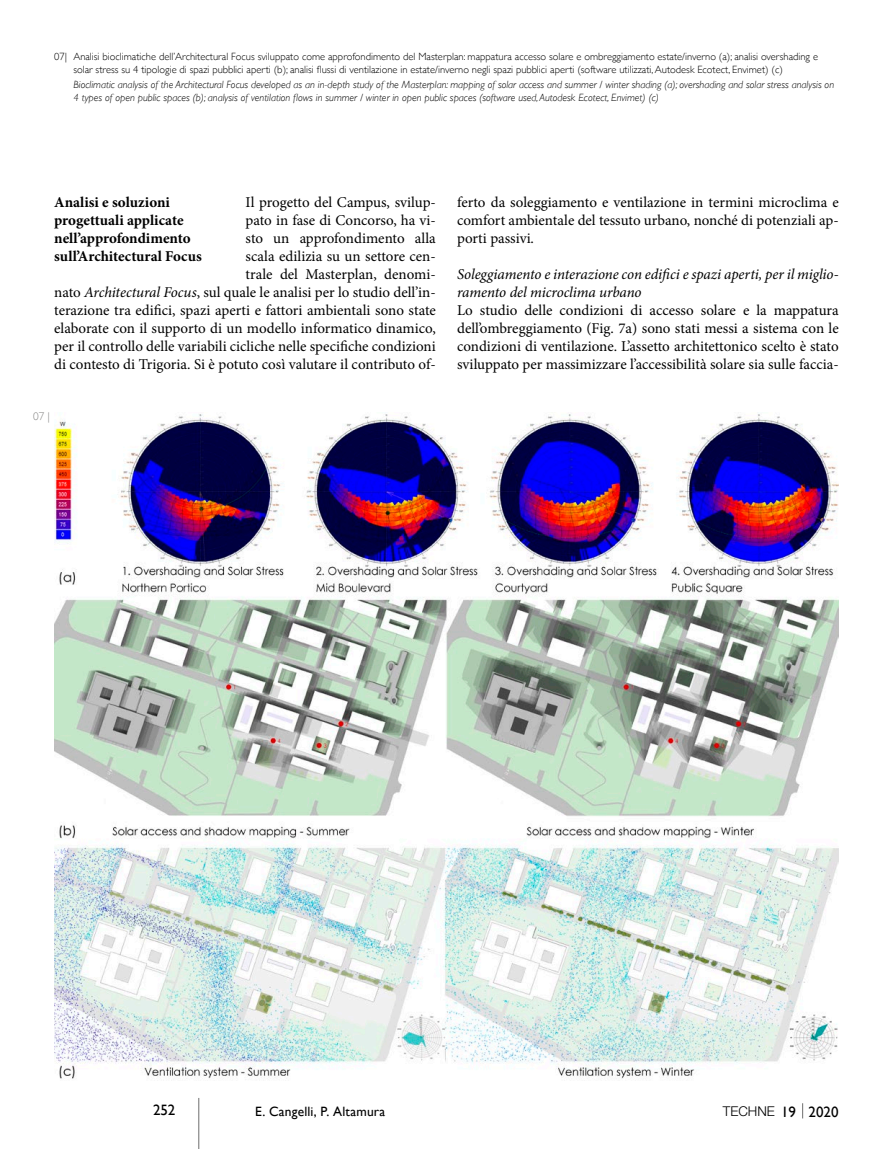
<style>
.page{position:relative;width:893px;height:1149px;background:#fff}
.page>*{position:absolute;margin:0;border:0;box-sizing:border-box;transform-origin:0 0}
.t1{font:15px/18px "Minion Pro";color:#000;text-align:justify}
.t2{font:italic 15px/18px "Minion Pro";letter-spacing:-.005em;color:#000}
.t3{font:700 15px/18px "Minion Pro";color:#000}
.t4{font:15px "Gill Sans";color:#000}
.t5{font:13.5px "Gill Sans";letter-spacing:.015em;color:#000}
.t6{font:300 13.5px "Helvetica Neue LT Std";color:#000}
.t7{font:300 11.25px "Gill Sans";color:#878786}
.t8{font:300 10.5px/12.8px "Gill Sans";color:#000}
.t9{font:italic 300 10.5px/12.8px "Gill Sans";color:#000}
.s1{font-style:italic}
.s2{font-family:"Gill Sans";font-weight:400;font-size:15px}
</style>
<div class="page">
<svg style="left:802px;top:1103px;width:1px;height:15px"></svg>
<hr style="left:198px;top:1097px;width:1px;height:51px;background:#6e6e6e">
<img style="left:54px;top:414px;width:784px;height:665px">
<p class="t8" style="left:73px;top:50px;width:746px;text-indent:-19px">07| Analisi bioclimatiche dell’Architectural Focus sviluppato come approfondimento del Masterplan: mappatura accesso solare e ombreggiamento estate/inverno (a); analisi overshading e solar stress su 4 tipologie di spazi pubblici aperti (b); analisi flussi di ventilazione in estate/inverno negli spazi pubblici aperti (software utilizzati, Autodesk Ecotect, Envimet) (c)</p>
<p class="t9" style="left:73px;top:78px;width:762px">Bioclimatic analysis of the Architectural Focus developed as an in-depth study of the Masterplan: mapping of solar access and summer / winter shading (a); overshading and solar stress analysis on<br>4 types of open public spaces (b); analysis of ventilation flows in summer / winter in open public spaces (software used, Autodesk Ecotect, Envimet) (c)</p>
<p class="t1" style="left:54px;top:193px;width:383px;text-align:right">Il progetto del Campus, svilup-<br>pato in fase di Concorso, ha vi-<br>sto un approfondimento alla<br>scala edilizia su un settore cen-<br>trale del Masterplan, denomi-<br>nato <span class="s1">Architectural Focus</span>, sul quale le analisi per lo studio dell’in&shy;terazione tra edifici, spazi aperti e fattori ambientali sono state elaborate con il supporto di un modello informatico dinamico, per il controllo delle variabili cicliche nelle specifiche condizioni di contesto di Trigoria. Si è potuto così valutare il contributo of-</p>
<p class="t1" style="left:457px;top:193px;width:383px">ferto da soleggiamento e ventilazione in termini microclima e comfort ambientale del tessuto urbano, nonché di potenziali ap&shy;porti passivi.</p>
<p class="t3" style="left:54px;top:193px;width:149px">Analisi e soluzioni progettuali applicate nell’approfondimento sull’Architectural Focus</p>
<p class="t2" style="left:457px;top:265px;width:383px">Soleggiamento e interazione con edifici e spazi aperti, per il miglio&shy;ramento del microclima urbano</p>
<p class="t1" style="left:457px;top:301px;width:383px">Lo studio delle condizioni di accesso solare e la mappatura dell’ombreggiamento (Fig. 7a) sono stati messi a sistema con le condizioni di ventilazione. L’assetto architettonico scelto è stato sviluppato per massimizzare l’accessibilità solare sia sulle faccia-</p>
<p class="t7" style="left:33px;top:408px;width:18px">07 |</p>
<p class="t4" style="left:153px;top:1100px;width:24px">252</p>
<p class="t5" style="left:255px;top:1102px;width:132px">E. Cangelli, P. Altamura</p>
<p class="t6" style="left:723px;top:1102px;width:117px">TECHNE <span class="s2">19 2020</span></p>
</div>
